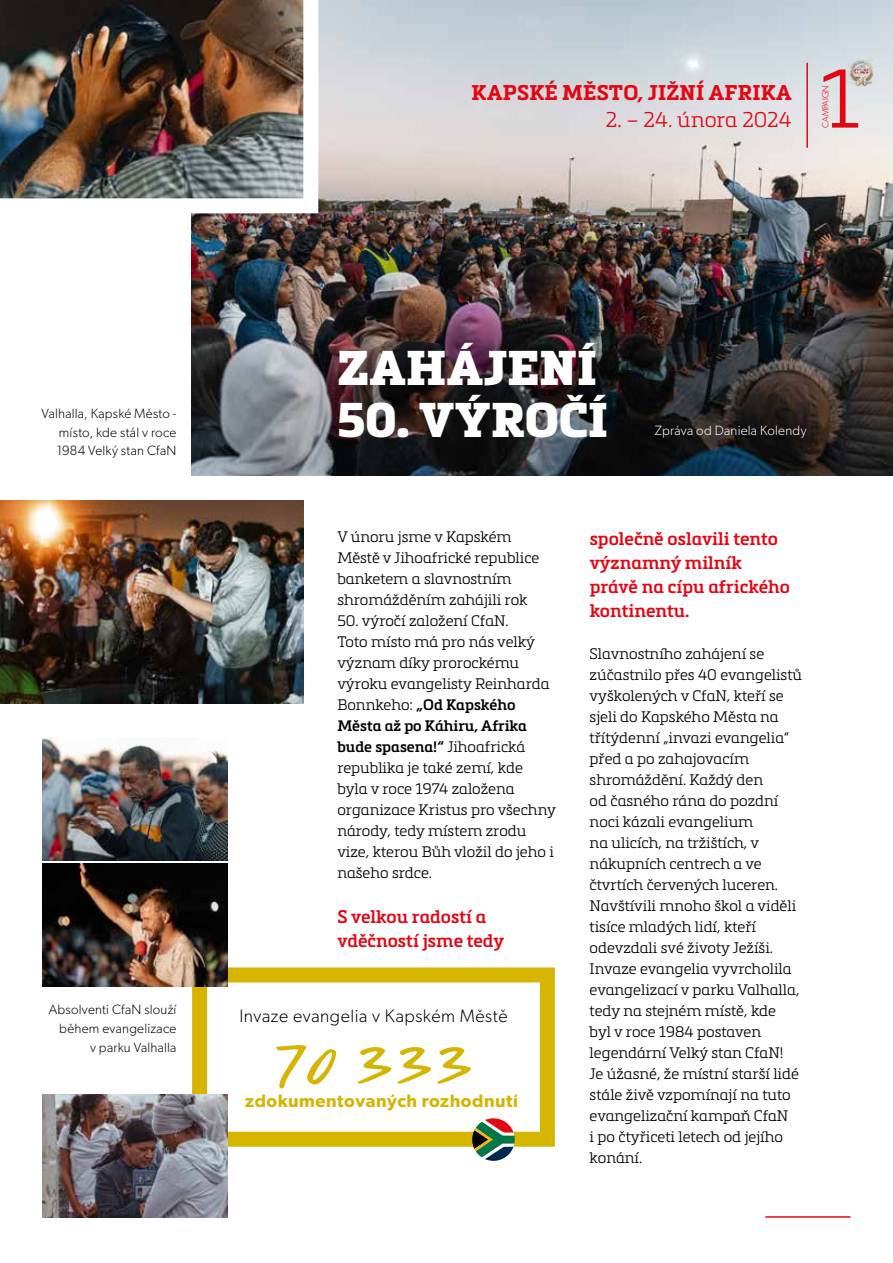
<style>
.page{position:relative;width:893px;height:1263px;background:#fff}
.page>*{position:absolute;margin:0;border:0;box-sizing:border-box;transform-origin:0 0}
.t1{font:90px "Sophia Bella DEMO";color:#d5b500}
.t2{font:900 48px "Metronic Slab Pro";letter-spacing:.01em;color:#fff}
.t3{font:700 21px "Metronic Slab Pro";letter-spacing:.01em;color:#e30613}
.t4{font:300 21px "Metronic Slab Pro";letter-spacing:.005em;color:#e30613}
.t5{font:600 18px/24px "Metronic Slab Pro";color:#e30613}
.t6{font:300 18px "Gibson";letter-spacing:.03em;color:#000}
.t7{font:600 18px "Gibson";letter-spacing:.03em;color:#d5b500}
.t8{font:300 15px/21px "Metronic Slab Pro";color:#000}
.t9{font:300 13.5px/18.8px "Gibson";letter-spacing:.015em;color:#000;text-align:justify}
.t10{font:300 13.5px "Gibson";letter-spacing:.015em;color:#fff}
.t11{font:300 9px "Gibson";letter-spacing:-.015em;color:#e30613}
.s1{font-weight:600}
</style>
<div class="page">
<img style="left:191px;top:0;width:702px;height:475px">
<hr style="left:806px;top:63px;width:2px;height:85px;background:#e30613">
<hr style="left:765px;top:1216px;width:85px;height:2px;background:#e30613">
<div style="left:192px;top:967px;width:363px;height:180px;border:15px solid #d5b500"></div>
<img style="left:0;top:501px;width:303px;height:203px">
<img style="left:0;top:0;width:326px;height:221px">
<img style="left:43px;top:863px;width:184px;height:123px">
<img style="left:43px;top:1095px;width:184px;height:123px">
<img style="left:43px;top:738px;width:184px;height:122px">
<svg style="left:472px;top:1118px;width:43px;height:43px"></svg>
<img style="left:848px;top:59px;width:27px;height:28px">
<svg style="left:823px;top:70px;width:35px;height:58px;background:#e0a8ac"></svg>
<h3 class="t3" style="left:471px;top:80px;width:322px">KAPSKÉ MĚSTO, JIŽNÍ AFRIKA</h3>
<h3 class="t4" style="left:606px;top:106px;width:187px">2. – 24. února 2024</h3>
<p class="t11" style="left:820px;top:128px;width:44px;rotate:-90deg">CAMPAIGN</p>
<p class="t9" style="left:57px;top:404px;width:121px;text-indent:-15px">Valhalla, Kapské Město - místo, kde stál v roce 1984 Velký stan CfaN</p>
<p class="t9" style="left:49px;top:1000px;width:129px;text-align:right">Absolventi CfaN slouží během evangelizace<br>v parku Valhalla</p>
<h2 class="t2" style="left:337px;top:339px;width:261px">ZAHÁJENÍ</h2>
<h2 class="t2" style="left:337px;top:392px;width:272px">50. VÝROČÍ</h2>
<p class="t10" style="left:655px;top:422px;width:153px">Zpráva od Daniela Kolendy</p>
<p class="t8" style="left:337px;top:526px;width:204px">V únoru jsme v Kapském<br>Městě v Jihoafrické republice banketem a slavnostním shromážděním zahájili rok</p>
<p class="t8" style="left:337px;top:610px;width:220px">50. výročí založení CfaN.<br>Toto místo má pro nás velký význam díky prorockému výroku evangelisty Reinharda<br>Bonnkeho: <span class="s1">„Od Kapského<br>Města až po Káhiru, Afrika bude spasena!“</span> Jihoafrická republika je také zemí, kde byla v roce 1974 založena organizace Kristus pro všechny národy, tedy místem zrodu vize, kterou Bůh vložil do jeho i našeho srdce.</p>
<p class="t5" style="left:337px;top:905px;width:168px">S velkou radostí a vděčností jsme tedy</p>
<p class="t6" style="left:239px;top:1004px;width:270px">Invaze evangelia v Kapském Městě</p>
<h1 class="t1" style="left:272px;top:1002px;width:205px">70 333</h1>
<p class="t7" style="left:245px;top:1090px;width:274px">zdokumentovaných rozhodnutí</p>
<p class="t5" style="left:590px;top:527px;width:202px">společně oslavili tento významný milník právě na cípu afrického kontinentu.</p>
<p class="t8" style="left:590px;top:643px;width:214px">Slavnostního zahájení se zúčastnilo přes 40 evangelistů vyškolených v CfaN, kteří se sjeli do Kapského Města na třítýdenní „invazi evangelia“ před a po zahajovacím shromáždění. Každý den<br>od časného rána do pozdní noci kázali evangelium<br>na ulicích, na tržištích, v nákupních centrech a ve čtvrtích červených luceren.<br>Navštívili mnoho škol a viděli tisíce mladých lidí, kteří odevzdali své životy Ježíši.<br>Invaze evangelia vyvrcholila evangelizací v parku Valhalla, tedy na stejném místě, kde<br>byl v roce 1984 postaven legendární Velký stan CfaN!<br>Je úžasné, že místní starší lidé stále živě vzpomínají na tuto evangelizační kampaň CfaN<br>i po čtyřiceti letech od jejího konání.</p>
</div>
